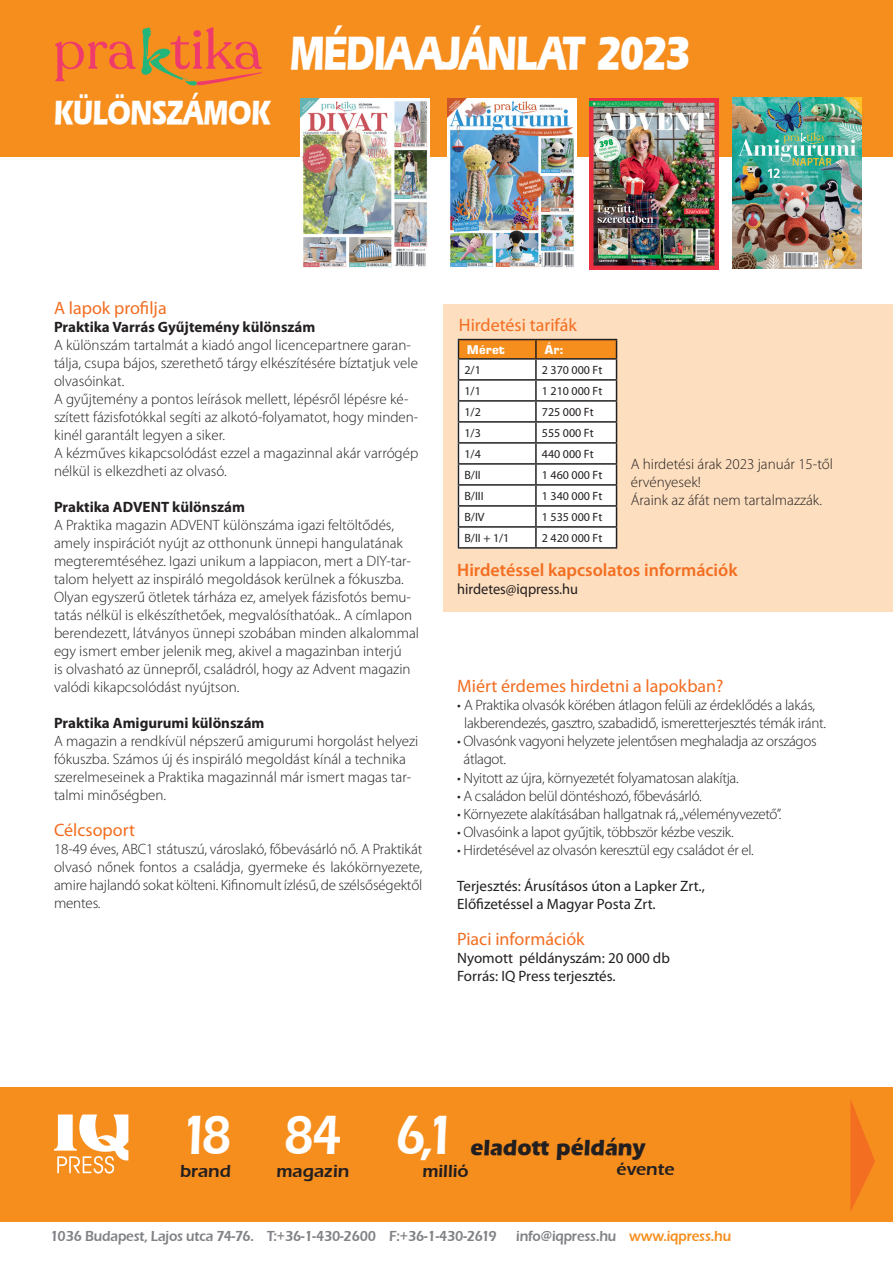
<style>
.page{position:relative;width:893px;height:1263px;background:#fff}
.page>*{position:absolute;margin:0;border:0;box-sizing:border-box;transform-origin:0 0}
.t1{font:57px "Eras Dm PFL";color:#fff;scale:.87 1}
.t2{font:700 48.15px "Eras PFL";letter-spacing:-.03em;color:#fff;scale:.8 1}
.t3{font:700 34.5px "Eras PFL";letter-spacing:-.01em;color:#fff;scale:.8 1}
.t4{font:700 22.5px "Eras PFL";color:#231f20}
.t5{font:18px "Myriad Pro";color:#f36e21}
.t6{font:600 18px "Myriad Pro";color:#f36e21}
.t7{font:18px "Eras Dm PFL";color:#231f20}
.t8{font:300 15px/18px "Myriad Pro";color:#231f20}
.t9{font:300 15px/18px "Myriad Pro";letter-spacing:-.02em;color:#231f20}
.t10{font:15px/18px "Myriad Pro";color:#231f20}
.t11{font:15px "Eras Dm PFL";letter-spacing:-.01em;color:#808285;scale:.9 1}
.t12{font:700 15px "Myriad Pro";color:#231f20}
.t13{font:15px "Myriad Pro";color:#231f20;scale:.96 1}
.t14{font:12px "Myriad Pro";color:#231f20}
.t15{font:12px "H Square 721 BT Bold";color:#fff}
.s1{color:#f68e1e}
</style>
<div class="page">
<div style="left:444px;top:305px;width:449px;height:307px;background:#fddebe"></div>
<div style="left:0;top:0;width:893px;height:157px;background:#f68e1e"></div>
<div style="left:0;top:1087px;width:893px;height:134px;background:#f68e1e"></div>
<img style="left:590px;top:99px;width:129px;height:171px">
<img style="left:732px;top:98px;width:129px;height:171px">
<svg style="left:850px;top:1099px;width:25px;height:112px"></svg>
<svg style="left:55px;top:27px;width:207px;height:58px"></svg>
<hr style="left:458px;top:339px;width:78px;height:1px;background:#231f20">
<hr style="left:536px;top:339px;width:81px;height:1px;background:#231f20">
<svg style="left:458px;top:340px;width:159px;height:207px;background:#eae1d8"></svg>
<hr style="left:458px;top:547px;width:78px;height:2px;background:#231f20">
<hr style="left:536px;top:547px;width:81px;height:2px;background:#231f20">
<img style="left:447px;top:99px;width:129px;height:168px">
<svg style="left:54px;top:1114px;width:74px;height:59px"></svg>
<div style="left:51px;top:24px;width:85px;height:12px;background:#f68e1e"></div>
<img style="left:301px;top:99px;width:128px;height:169px">
<h3 class="t3" style="left:54px;top:89px;width:272px">KÜLÖNSZÁMOK</h3>
<h2 class="t2" style="left:290px;top:20px;width:502px">MÉDIAAJÁNLAT 2023</h2>
<p class="t5" style="left:54px;top:297px;width:114px">A lapok profilja</p>
<p class="t12" style="left:54px;top:317px;width:263px">Praktika Varrás Gyűjtemény különszám</p>
<p class="t8" style="left:54px;top:336px;width:366px">A különszám tartalmát a kiadó angol licencepartnere garan&shy;tálja, csupa bájos, szerethető tárgy elkészítésére bíztatjuk vele olvasóinkat.<br>A gyűjtemény a pontos leírások mellett, lépésről lépésre ké&shy;szített fázisfotókkal segíti az alkotó-folyamatot, hogy minden&shy;kinél garantált legyen a siker.<br>A kézműves kikapcsolódást ezzel a magazinnal akár varrógép nélkül is elkezdheti az olvasó.</p>
<p class="t12" style="left:54px;top:497px;width:193px">Praktika ADVENT különszám</p>
<p class="t8" style="left:54px;top:516px;width:367px">A Praktika magazin ADVENT különszáma igazi feltöltődés, amely inspirációt nyújt az otthonunk ünnepi hangulatának megteremtéséhez. Igazi unikum a lappiacon, mert a DIY-tar&shy;talom helyett az inspiráló megoldások kerülnek a fókuszba.<br>Olyan egyszerű ötletek tárháza ez, amelyek fázisfotós bemu&shy;tatás nélkül is elkészíthetőek, megvalósíthatóak.. A címlapon berendezett, látványos ünnepi szobában minden alkalommal egy ismert ember jelenik meg, akivel a magazinban interjú<br>is olvasható az ünnepről, családról, hogy az Advent magazin valódi kikapcsolódást nyújtson.</p>
<p class="t12" style="left:54px;top:713px;width:212px">Praktika Amigurumi különszám</p>
<p class="t8" style="left:54px;top:732px;width:366px">A magazin a rendkívül népszerű amigurumi horgolást helyezi fókuszba. Számos új és inspiráló megoldást kínál a technika szerelmeseinek a Praktika magazinnál már ismert magas tar&shy;talmi minőségben.</p>
<p class="t5" style="left:54px;top:819px;width:82px">Célcsoport</p>
<p class="t8" style="left:54px;top:840px;width:370px;text-align:justify">18-49 éves, ABC1 státuszú, városlakó, főbevásárló nő. A Praktikát olvasó nőnek fontos a családja, gyermeke és lakókörnyezete, amire hajlandó sokat költeni. Kifinomult ízlésű, de szélsőségektől mentes.</p>
<p class="t5" style="left:459px;top:314px;width:120px">Hirdetési tarifák</p>
<p class="t15" style="left:467px;top:342px;width:40px">Méret</p>
<p class="t15" style="left:544px;top:342px;width:21px">Ár:</p>
<p class="t14" style="left:464px;top:362px;width:18px">2/1</p>
<p class="t14" style="left:542px;top:362px;width:62px">2 370 000 Ft</p>
<p class="t14" style="left:464px;top:383px;width:18px">1/1</p>
<p class="t14" style="left:542px;top:383px;width:62px">1 210 000 Ft</p>
<p class="t14" style="left:464px;top:404px;width:18px">1/2</p>
<p class="t14" style="left:542px;top:404px;width:53px">725 000 Ft</p>
<p class="t14" style="left:464px;top:425px;width:18px">1/3</p>
<p class="t14" style="left:542px;top:425px;width:53px">555 000 Ft</p>
<p class="t14" style="left:464px;top:446px;width:18px">1/4</p>
<p class="t14" style="left:542px;top:446px;width:53px">440 000 Ft</p>
<p class="t14" style="left:464px;top:467px;width:18px">B/II</p>
<p class="t14" style="left:542px;top:467px;width:62px">1 460 000 Ft</p>
<p class="t14" style="left:464px;top:488px;width:21px">B/III</p>
<p class="t14" style="left:542px;top:488px;width:62px">1 340 000 Ft</p>
<p class="t14" style="left:464px;top:509px;width:22px">B/IV</p>
<p class="t14" style="left:542px;top:509px;width:62px">1 535 000 Ft</p>
<p class="t14" style="left:464px;top:530px;width:47px">B/II + 1/1</p>
<p class="t14" style="left:542px;top:530px;width:62px">2 420 000 Ft</p>
<p class="t6" style="left:457px;top:559px;width:282px">Hirdetéssel kapcsolatos információk</p>
<p class="t13" style="left:457px;top:580px;width:128px">hirdetes@iqpress.hu</p>
<p class="t8" style="left:631px;top:456px;width:204px">A hirdetési árak 2023 január 15-től érvényesek!<br>Áraink az áfát nem tartalmazzák.</p>
<p class="t5" style="left:457px;top:675px;width:268px">Miért érdemes hirdetni a lapokban?</p>
<p class="t9" style="left:464px;top:697px;width:363px;text-indent:-7px">• A Praktika olvasók körében átlagon felüli az érdeklődés a lakás, lakberendezés, gasztro, szabadidő, ismeretterjesztés témák iránt.</p>
<p class="t9" style="left:463px;top:733px;width:355px;text-indent:-6px">• Olvasónk vagyoni helyzete jelentősen meghaladja az országos átlagot.</p>
<p class="t9" style="left:457px;top:769px;width:283px">• Nyitott az újra, környezetét folyamatosan alakítja.</p>
<p class="t9" style="left:457px;top:787px;width:246px">• A családon belül döntéshozó, főbevásárló.</p>
<p class="t9" style="left:457px;top:805px;width:326px">• Környezete alakításában hallgatnak rá, „véleményvezető”.</p>
<p class="t9" style="left:457px;top:823px;width:278px">• Olvasóink a lapot gyűjtik, többször kézbe veszik.</p>
<p class="t9" style="left:457px;top:841px;width:298px">• Hirdetésével az olvasón keresztül egy családot ér el.</p>
<p class="t10" style="left:457px;top:876px;width:249px">Terjesztés: Árusításos úton a Lapker Zrt.,<br>Előfizetéssel a Magyar Posta Zrt.</p>
<p class="t5" style="left:457px;top:927px;width:129px">Piaci információk</p>
<p class="t10" style="left:457px;top:948px;width:214px">Nyomott példányszám: 20 000 db<br>Forrás: IQ Press terjesztés.</p>
<h1 class="t1" style="left:179px;top:1098px;width:62px">18</h1>
<p class="t7" style="left:180px;top:1159px;width:52px">brand</p>
<h1 class="t1" style="left:284px;top:1098px;width:68px">84</h1>
<p class="t7" style="left:276px;top:1159px;width:74px">magazin</p>
<h1 class="t1" style="left:396px;top:1098px;width:70px">6,1</h1>
<p class="t7" style="left:422px;top:1159px;width:48px">millió</p>
<h3 class="t4" style="left:470px;top:1132px;width:176px">ELADOTT PÉLDÁNY</h3>
<p class="t7" style="left:617px;top:1157px;width:59px">évente</p>
<p class="t11" style="left:50px;top:1226px;width:498px">1036 Budapest, Lajos utca 74-76. T:+36-1-430-2600 F:+36-1-430-2619</p>
<p class="t11" style="left:516px;top:1226px;width:240px">info@iqpress.hu <span class="s1">www.iqpress.hu</span></p>
</div>
